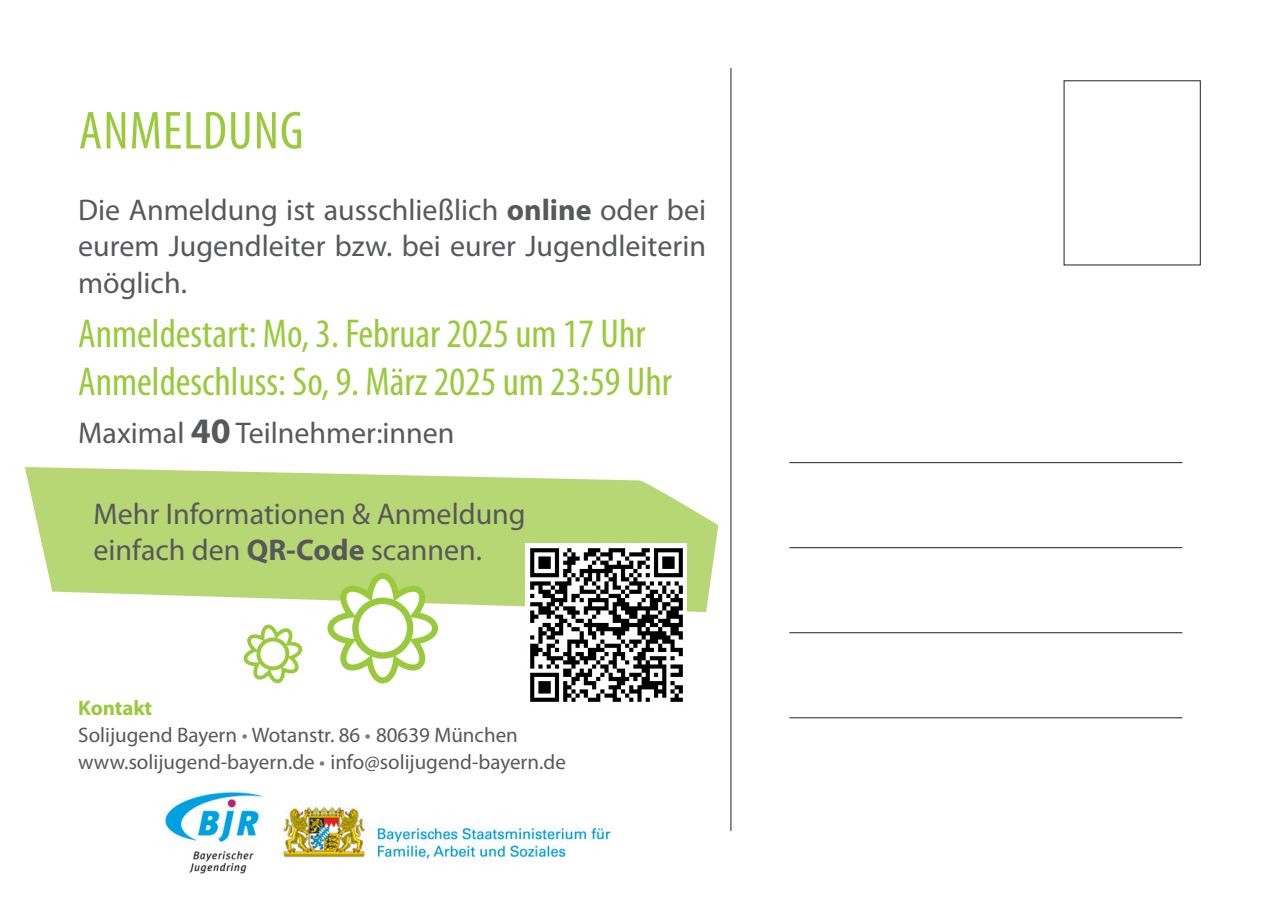
<style>
.page{position:relative;width:1276px;height:910px;background:#fff}
.page>*{position:absolute;margin:0;border:0;box-sizing:border-box;transform-origin:0 0}
.t1{font:condensed 54px "Myriad Pro";letter-spacing:.02em;color:#99ca3b}
.t2{font:condensed 40.5px "Myriad Pro";color:#99ca3b}
.t3{font:30px/36px "Myriad Pro";color:#57585a;text-align:justify}
.t4{font:21px "Myriad Pro";color:#57585a}
.t5{font:700 21px "Myriad Pro";letter-spacing:-.005em;color:#99ca3b}
.s1{font-weight:700}
.s2{font-weight:700;font-size:36px}
.s3{color:#787a7d}
</style>
<div class="page">
<svg style="left:25px;top:467px;width:693px;height:145px;fill:#b7d774"></svg>
<hr style="left:730px;top:68px;width:1px;height:763px;background:#231f20">
<img style="left:525px;top:544px;width:162px;height:158px">
<svg style="left:324px;top:569px;width:118px;height:115px"></svg>
<svg style="left:243px;top:624px;width:60px;height:60px"></svg>
<img style="left:165px;top:792px;width:447px;height:82px">
<hr style="left:789px;top:462px;width:393px;height:1px;background:#231f20">
<hr style="left:789px;top:547px;width:393px;height:1px;background:#231f20">
<hr style="left:789px;top:632px;width:393px;height:1px;background:#231f20">
<hr style="left:789px;top:717px;width:393px;height:1px;background:#231f20">
<p class="t1" style="left:79px;top:98px;width:226px">ANMELDUNG</p>
<p class="t3" style="left:78px;top:192px;width:629px">Die Anmeldung ist ausschließlich <span class="s1">online</span> oder bei eurem Jugendleiter bzw. bei eurer Jugendleiterin möglich.</p>
<p class="t2" style="left:78px;top:309px;width:569px">Anmeldestart: Mo, 3. Februar 2025 um 17 Uhr</p>
<p class="t2" style="left:78px;top:357px;width:595px">Anmeldeschluss: So, 9. März 2025 um 23:59 Uhr</p>
<p class="t3" style="left:78px;top:414px;width:378px">Maximal <span class="s2">40</span> Teilnehmer:innen</p>
<p class="t3" style="left:94px;top:495px;width:433px">Mehr Informationen &amp; Anmeldung</p>
<p class="t3" style="left:94px;top:531px;width:390px">einfach den <span class="s1">QR-Code</span> scannen.</p>
<p class="t5" style="left:78px;top:694px;width:76px">Kontakt</p>
<p class="t4" style="left:78px;top:722px;width:441px">Solijugend Bayern <span class="s3">•</span> Wotanstr. 86 <span class="s3">•</span> 80639 München</p>
<p class="t4" style="left:78px;top:749px;width:489px">www.solijugend-bayern.de <span class="s3">•</span> info@solijugend-bayern.de</p>
</div>
